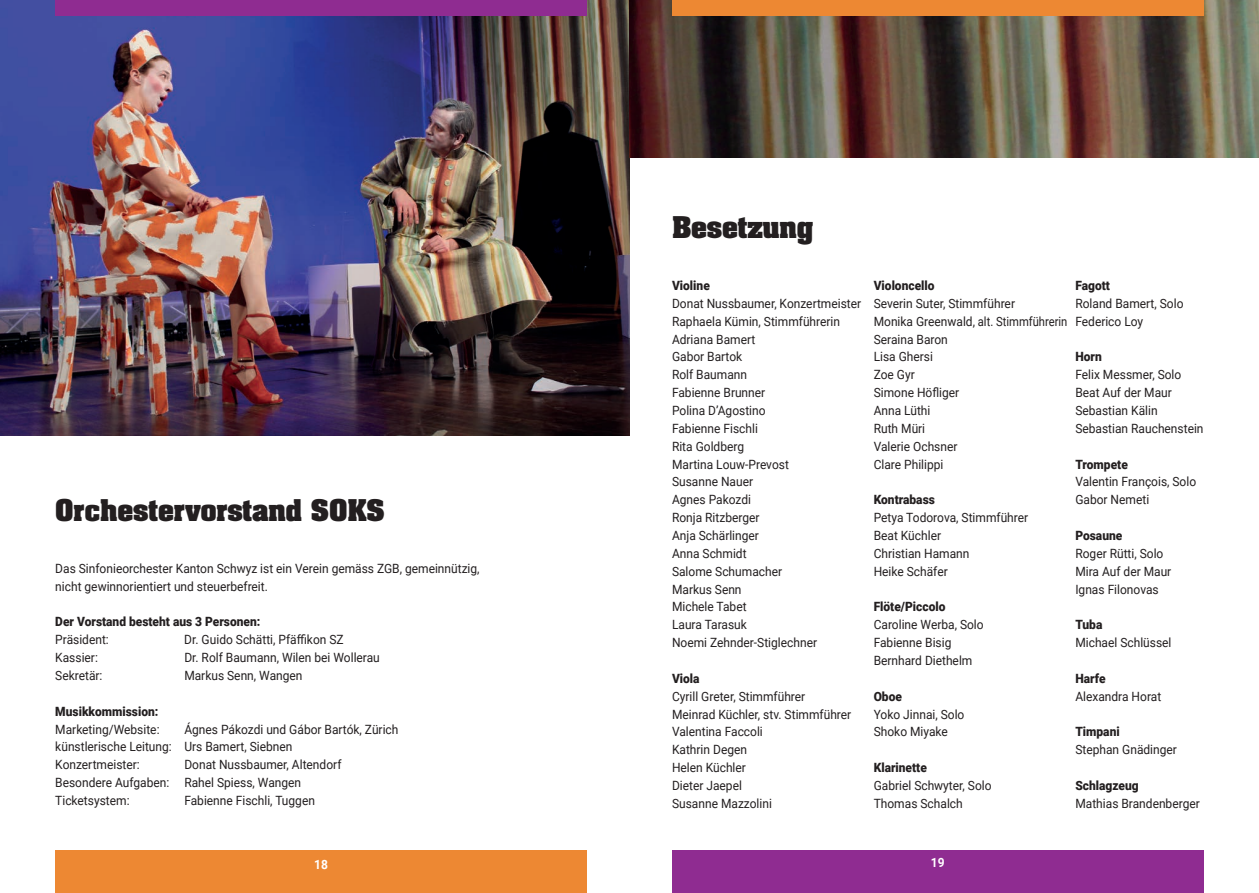
<style>
.page{position:relative;width:1259px;height:893px;background:#fff}
.page>*{position:absolute;margin:0;border:0;box-sizing:border-box;transform-origin:0 0}
.t1{font:700 25.5px "Aachen";color:#231f20}
.t2{font:12.75px/17.9px "Roboto";color:#231f20;scale:.94 1}
.t3{font:900 12.75px "Roboto";color:#231f20;scale:.94 1}
.t4{font:700 12.75px "Roboto";color:#fff;scale:.94 1}
</style>
<div class="page">
<img style="left:0;top:0;width:629px;height:436px">
<img style="left:629px;top:0;width:630px;height:157px">
<div style="left:672px;top:850px;width:531px;height:43px;background:#8f2c91"></div>
<div style="left:55px;top:850px;width:532px;height:43px;background:#ed8833"></div>
<div style="left:55px;top:0;width:532px;height:16px;background:#8f2c91"></div>
<div style="left:672px;top:0;width:531px;height:16px;background:#ed8833"></div>
<h1 class="t1" style="left:55px;top:491px;width:331px">Orchestervorstand SOKS</h1>
<p class="t2" style="left:55px;top:559px;width:453px">Das Sinfonieorchester Kanton Schwyz ist ein Verein gemäss ZGB, gemeinnützig, nicht gewinnorientiert und steuerbefreit.</p>
<p class="t3" style="left:55px;top:613px;width:220px">Der Vorstand besteht aus 3 Personen:</p>
<p class="t2" style="left:55px;top:630px;width:58px">Präsident:</p>
<p class="t2" style="left:184px;top:630px;width:171px">Dr. Guido Schätti, Pfäffikon SZ</p>
<p class="t2" style="left:55px;top:648px;width:47px">Kassier:</p>
<p class="t2" style="left:184px;top:648px;width:209px">Dr. Rolf Baumann, Wilen bei Wollerau</p>
<p class="t2" style="left:55px;top:666px;width:52px">Sekretär:</p>
<p class="t2" style="left:184px;top:666px;width:127px">Markus Senn, Wangen</p>
<p class="t3" style="left:55px;top:702px;width:111px">Musikkommission:</p>
<p class="t2" style="left:55px;top:720px;width:112px">Marketing/Website:</p>
<p class="t2" style="left:55px;top:720px;width:366px;text-indent:129px">Ágnes Pákozdi und Gábor Bartók, Zürich künstlerische Leitung: Urs Bamert, Siebnen<br>Konzertmeister:</p>
<p class="t2" style="left:55px;top:755px;width:306px;text-indent:129px">Donat Nussbaumer, Altendorf<br>Besondere Aufgaben: Rahel Spiess, Wangen<br>Ticketsystem:</p>
<p class="t2" style="left:184px;top:791px;width:140px">Fabienne Fischli, Tuggen</p>
<h1 class="t1" style="left:672px;top:208px;width:143px">Besetzung</h1>
<p class="t3" style="left:672px;top:277px;width:42px">Violine</p>
<p class="t2" style="left:672px;top:294px;width:203px">Donat Nussbaumer, Konzertmeister<br>Raphaela Kümin, Stimmführerin<br>Adriana Bamert<br>Gabor Bartok<br>Rolf Baumann<br>Fabienne Brunner<br>Polina D’Agostino<br>Fabienne Fischli<br>Rita Goldberg<br>Martina Louw-Prevost<br>Susanne Nauer<br>Agnes Pakozdi<br>Ronja Ritzberger<br>Anja Schärlinger<br>Anna Schmidt<br>Salome Schumacher<br>Markus Senn<br>Michele Tabet<br>Laura Tarasuk<br>Noemi Zehnder-Stiglechner</p>
<p class="t3" style="left:672px;top:669px;width:31px">Viola</p>
<p class="t2" style="left:672px;top:687px;width:192px">Cyrill Greter, Stimmführer<br>Meinrad Küchler, stv. Stimmführer<br>Valentina Faccoli<br>Kathrin Degen<br>Helen Küchler<br>Dieter Jaepel<br>Susanne Mazzolini</p>
<p class="t3" style="left:873px;top:277px;width:66px">Violoncello</p>
<p class="t2" style="left:873px;top:294px;width:208px">Severin Suter, Stimmführer<br>Monika Greenwald, alt. Stimmführerin<br>Seraina Baron<br>Lisa Ghersi<br>Zoe Gyr<br>Simone Höfliger<br>Anna Lüthi<br>Ruth Müri<br>Valerie Ochsner<br>Clare Philippi</p>
<p class="t3" style="left:873px;top:491px;width:67px">Kontrabass</p>
<p class="t2" style="left:873px;top:508px;width:166px">Petya Todorova, Stimmführer<br>Beat Küchler<br>Christian Hamann<br>Heike Schäfer</p>
<p class="t3" style="left:873px;top:598px;width:78px">Flöte/Piccolo</p>
<p class="t2" style="left:873px;top:615px;width:118px">Caroline Werba, Solo<br>Fabienne Bisig<br>Bernhard Diethelm</p>
<p class="t3" style="left:873px;top:687px;width:32px">Oboe</p>
<p class="t2" style="left:873px;top:705px;width:98px">Yoko Jinnai, Solo<br>Shoko Miyake</p>
<p class="t3" style="left:873px;top:759px;width:58px">Klarinette</p>
<p class="t2" style="left:873px;top:776px;width:127px">Gabriel Schwyter, Solo<br>Thomas Schalch</p>
<p class="t3" style="left:1075px;top:277px;width:38px">Fagott</p>
<p class="t2" style="left:1075px;top:294px;width:116px">Roland Bamert, Solo<br>Federico Loy</p>
<p class="t3" style="left:1075px;top:348px;width:30px">Horn</p>
<p class="t2" style="left:1075px;top:365px;width:138px">Felix Messmer, Solo<br>Beat Auf der Maur<br>Sebastian Kälin<br>Sebastian Rauchenstein</p>
<p class="t3" style="left:1075px;top:455px;width:57px">Trompete</p>
<p class="t2" style="left:1075px;top:472px;width:130px">Valentin François, Solo<br>Gabor Nemeti</p>
<p class="t3" style="left:1075px;top:526px;width:51px">Posaune</p>
<p class="t2" style="left:1075px;top:544px;width:104px">Roger Rütti, Solo<br>Mira Auf der Maur<br>Ignas Filonovas</p>
<p class="t3" style="left:1075px;top:616px;width:30px">Tuba</p>
<p class="t2" style="left:1075px;top:633px;width:104px">Michael Schlüssel</p>
<p class="t3" style="left:1075px;top:669px;width:34px">Harfe</p>
<p class="t2" style="left:1075px;top:687px;width:93px">Alexandra Horat</p>
<p class="t3" style="left:1075px;top:723px;width:49px">Timpani</p>
<p class="t2" style="left:1075px;top:740px;width:110px">Stephan Gnädinger</p>
<p class="t3" style="left:1075px;top:776px;width:69px">Schlagzeug</p>
<p class="t2" style="left:1075px;top:794px;width:134px">Mathias Brandenberger</p>
<p class="t4" style="left:314px;top:855px;width:16px">18</p>
<p class="t4" style="left:931px;top:854px;width:16px">19</p>
</div>
